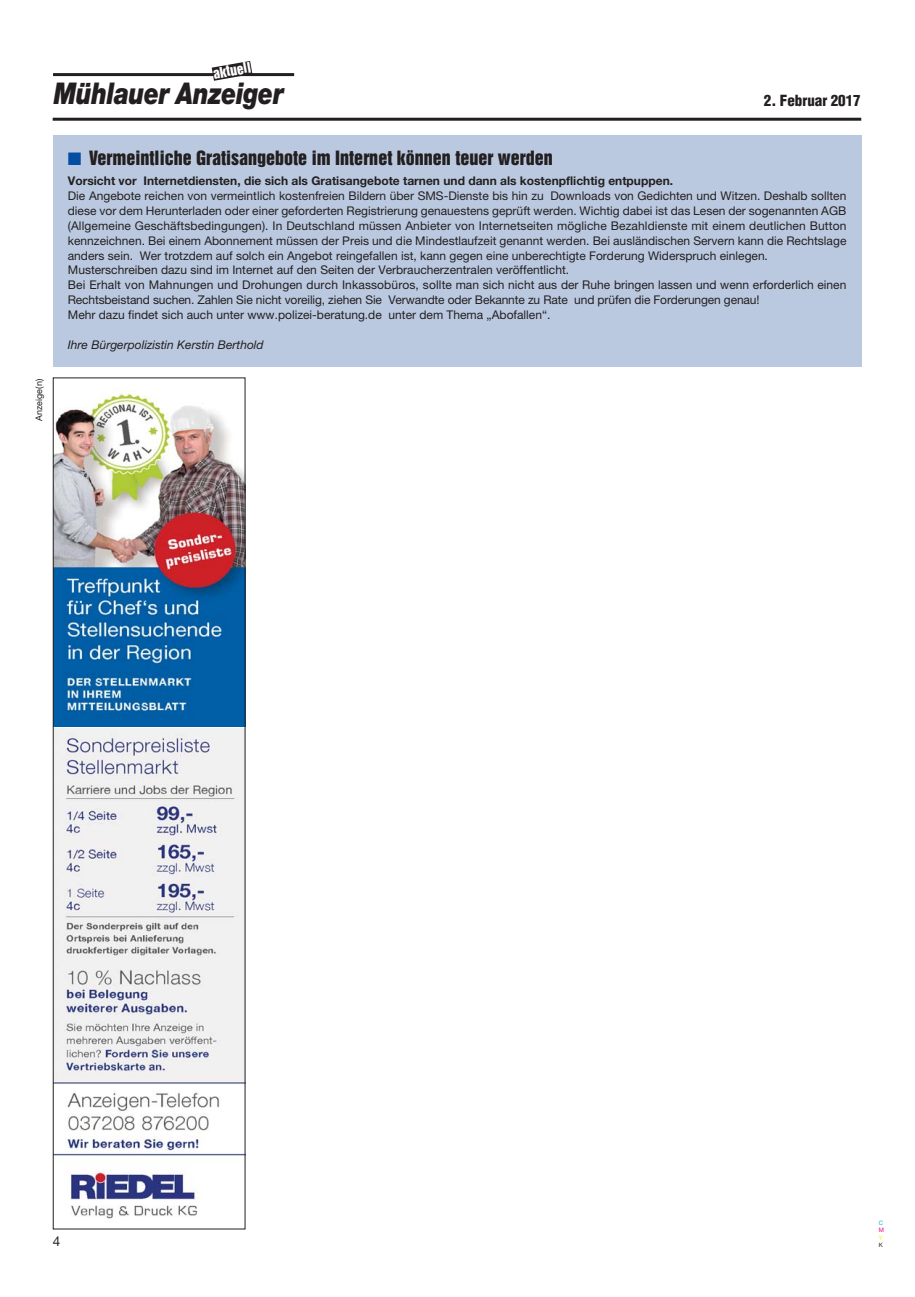
<style>
.page{position:relative;width:915px;height:1297px;background:#fff}
.page>*{position:absolute;margin:0;border:0;box-sizing:border-box;transform-origin:0 0}
.t1{font:italic 900 30px "Helvetica Neue";letter-spacing:-.015em;color:#231f20;scale:.8 1}
.t2{font:18px "Helvetica Inserat";color:#231f20}
.t3{font:900 condensed 15px "Helvetica";color:#231f20}
.t4{font:13.5px "Helvetica Inserat";color:#fff}
.t5{font:13.5px "Helvetica Neue";color:#231f20}
.t6{font:12px/14.9px "Helvetica Neue";color:#231f20}
.t7{font:700 12px "Helvetica Neue";color:#231f20}
.t8{font:italic 12px "Helvetica Neue";color:#231f20}
.t9{font:9px "Helvetica Neue";color:#231f20}
.t10{font:6px "Helvetica Neue";color:#00adef}
.t11{font:6px "Helvetica Neue";color:#ec008c}
.t12{font:6px "Helvetica Neue";color:#fff200}
.t13{font:6px "Helvetica Neue";color:#231f20}
.s1{color:#034ea2}
</style>
<div class="page">
<hr style="left:53px;top:118px;width:807px;height:3px;background:#231f20">
<hr style="left:53px;top:73px;width:241px;height:3px;background:#231f20">
<svg style="left:212px;top:61px;width:40px;height:20px"></svg>
<img style="left:55px;top:392px;width:188px;height:827px">
<div style="left:53px;top:377px;width:192px;height:852px;border:1px solid #231f20"></div>
<div style="left:53px;top:135px;width:808px;height:231px;background:#bbc9e0"></div>
<p class="t4" style="left:212px;top:68px;width:40px;rotate:-10deg">aktuell</p>
<h1 class="t1" style="left:54px;top:83px;width:289px">Mühlauer Anzeiger</h1>
<p class="t3" style="left:763px;top:95px;width:98px">2. Februar 2017</p>
<p class="t9" style="left:36px;top:421px;width:43px;rotate:-90deg">Anzeige(n)</p>
<h2 class="t2" style="left:68px;top:150px;width:486px"><span class="s1">■</span> Vermeintliche Gratisangebote im Internet können teuer werden</h2>
<p class="t7" style="left:68px;top:177px;width:606px">Vorsicht vor Internetdiensten, die sich als Gratisangebote tarnen und dann als kostenpflichtig entpuppen.</p>
<p class="t6" style="left:68px;top:190px;width:779px">Die Angebote reichen von vermeintlich kostenfreien Bildern über SMS-Dienste bis hin zu Downloads von Gedichten und Witzen. Deshalb sollten diese vor dem Herunterladen oder einer geforderten Registrierung genauestens geprüft werden. Wichtig dabei ist das Lesen der sogenannten AGB (Allgemeine Geschäftsbedingungen). In Deutschland müssen Anbieter von Internetseiten mögliche Bezahldienste mit einem deutlichen Button kennzeichnen. Bei einem Abonnement müssen der Preis und die Mindestlaufzeit genannt werden. Bei ausländischen Servern kann die Rechtslage anders sein. Wer trotzdem auf solch ein Angebot reingefallen ist, kann gegen eine unberechtigte Forderung Widerspruch einlegen.<br>Musterschreiben dazu sind im Internet auf den Seiten der Verbraucherzentralen veröffentlicht.<br>Bei Erhalt von Mahnungen und Drohungen durch Inkassobüros, sollte man sich nicht aus der Ruhe bringen lassen und wenn erforderlich einen Rechtsbeistand suchen. Zahlen Sie nicht voreilig, ziehen Sie Verwandte oder Bekannte zu Rate und prüfen die Forderungen genau!<br>Mehr dazu findet sich auch unter www.polizei-beratung.de unter dem Thema „Abofallen“.</p>
<p class="t8" style="left:68px;top:340px;width:197px">Ihre Bürgerpolizistin Kerstin Berthold</p>
<p class="t5" style="left:53px;top:1236px;width:9px">4</p>
<p class="t10" style="left:878px;top:1221px;width:6px">C</p>
<p class="t11" style="left:878px;top:1228px;width:7px">M</p>
<p class="t12" style="left:878px;top:1235px;width:5px">Y</p>
<p class="t13" style="left:878px;top:1242px;width:6px">K</p>
</div>
